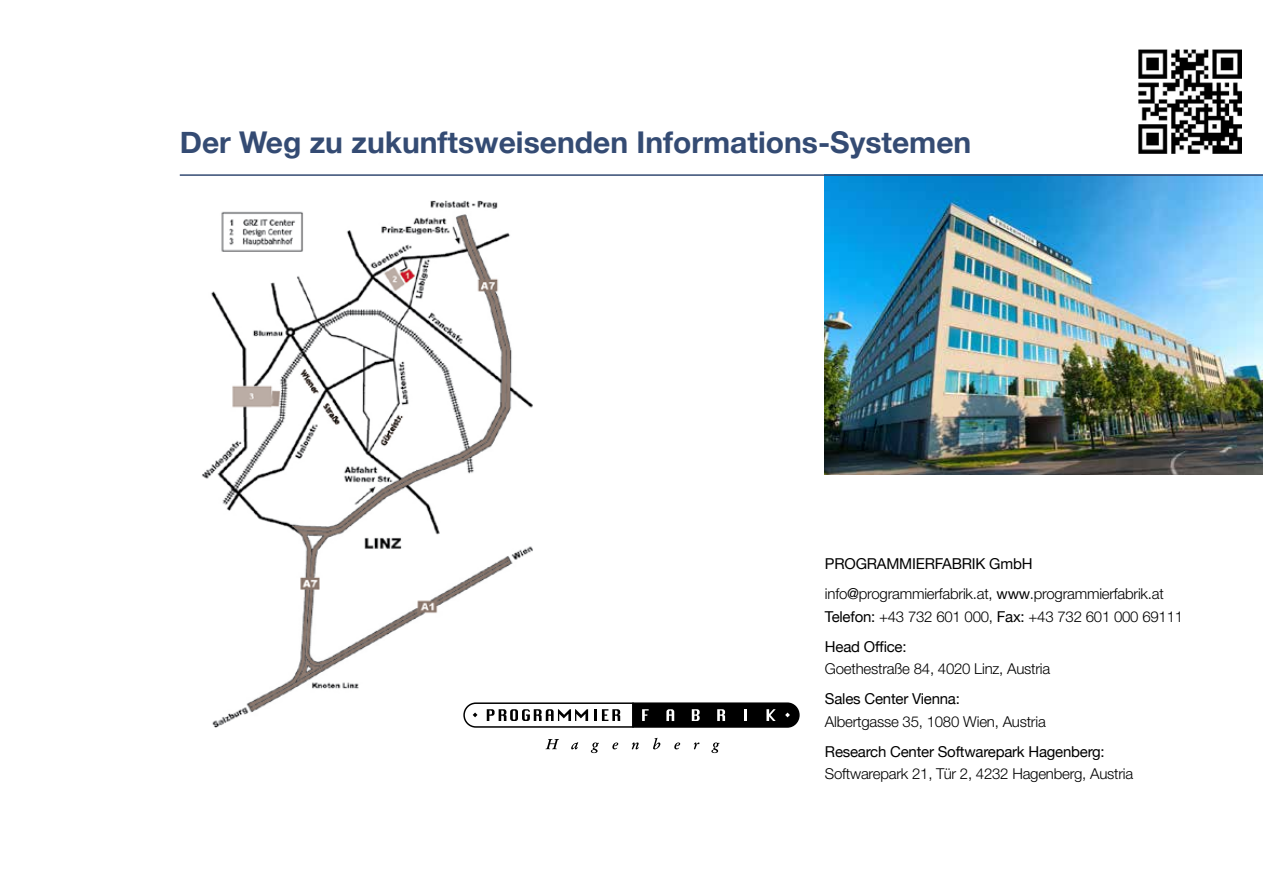
<style>
.page{position:relative;width:1263px;height:893px;background:#fff}
.page>*{position:absolute;margin:0;border:0;box-sizing:border-box;transform-origin:0 0}
.t1{font:700 30px "Helvetica Neue";color:#344b73}
.t2{font:300 15px/22.5px "Helvetica Neue LT Std";letter-spacing:-.015em;color:#000}
.t3{font:15px "Helvetica Neue";letter-spacing:-.015em;color:#000}
.s1{font-family:"Helvetica Neue";font-weight:400}
</style>
<div class="page">
<img style="left:202px;top:200px;width:331px;height:528px">
<svg style="left:545px;top:739px;width:14px;height:10px"></svg>
<svg style="left:632px;top:742px;width:7px;height:7px"></svg>
<svg style="left:694px;top:742px;width:5px;height:7px"></svg>
<svg style="left:463px;top:702px;width:337px;height:26px"></svg>
<svg style="left:571px;top:742px;width:7px;height:7px"></svg>
<svg style="left:591px;top:742px;width:8px;height:11px"></svg>
<svg style="left:612px;top:742px;width:6px;height:7px"></svg>
<svg style="left:653px;top:738px;width:7px;height:11px"></svg>
<svg style="left:674px;top:742px;width:6px;height:7px"></svg>
<svg style="left:711px;top:742px;width:8px;height:11px"></svg>
<img style="left:824px;top:176px;width:439px;height:298px">
<hr style="left:180px;top:174px;width:1083px;height:2px;background:#344b73">
<img style="left:1138px;top:50px;width:104px;height:103px">
<h1 class="t1" style="left:180px;top:119px;width:793px">Der Weg zu zukunftsweisenden Informations-Systemen</h1>
<p class="t3" style="left:825px;top:553px;width:209px">PROGRAMMIERFABRIK GmbH</p>
<p class="t2" style="left:825px;top:582px;width:360px">info<span class="s1">@</span>programmierfabrik.at, <span class="s1">www</span>.programmierfabrik.at<br><span class="s1">Telefon:</span> +43 732 601 000, <span class="s1">Fax:</span> +43 732 601 000 69111</p>
<p class="t3" style="left:825px;top:636px;width:83px">Head Office:</p>
<p class="t2" style="left:825px;top:657px;width:227px">Goethestraße 84, 4020 Linz, Austria</p>
<p class="t3" style="left:825px;top:688px;width:136px">Sales Center Vienna:</p>
<p class="t2" style="left:825px;top:710px;width:222px">Albertgasse 35, 1080 Wien, Austria</p>
<p class="t3" style="left:825px;top:741px;width:281px">Research Center Softwarepark Hagenberg:</p>
<p class="t2" style="left:825px;top:762px;width:310px">Softwarepark 21, Tür 2, 4232 Hagenberg, Austria</p>
</div>
